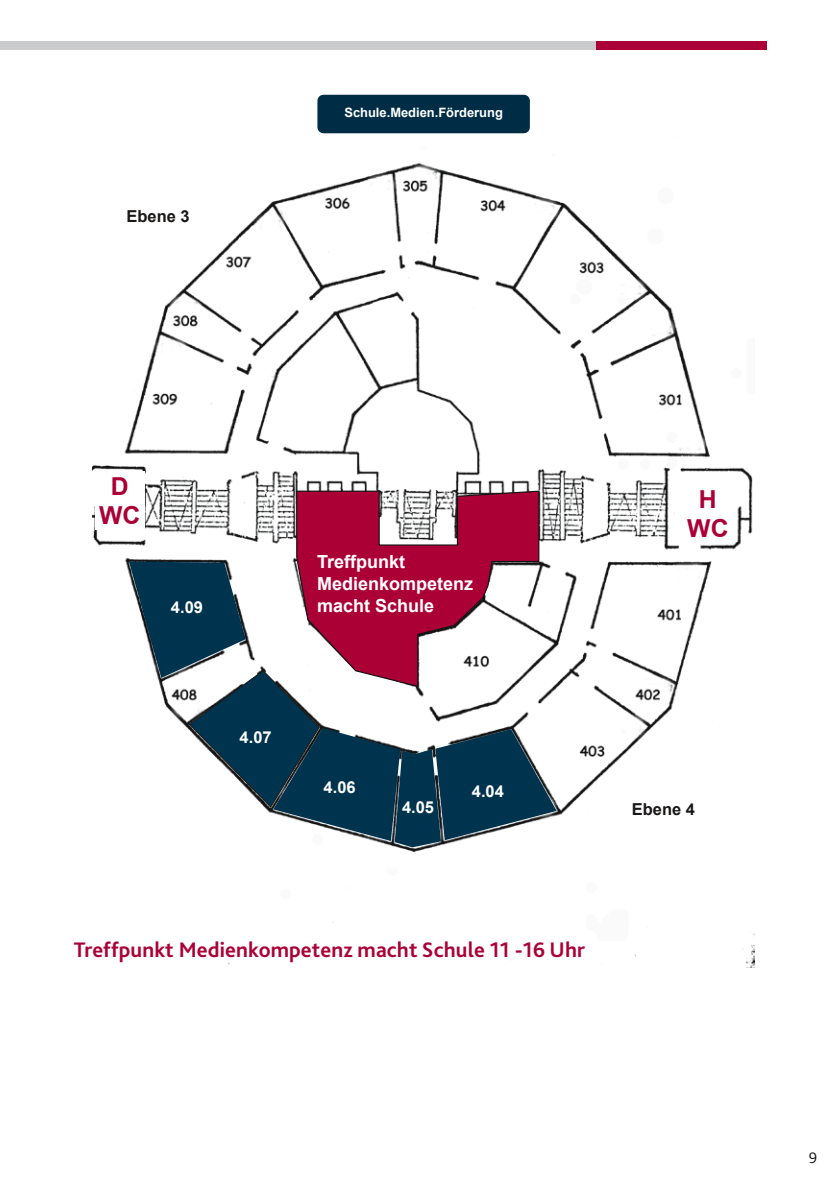
<style>
.page{position:relative;width:840px;height:1191px;background:#fff}
.page>*{position:absolute;margin:0;border:0;box-sizing:border-box;transform-origin:0 0}
.t1{font:700 24.8px/29.6px "Arial";color:#ab0036;text-align:center}
.t2{font:700 22px "Bliss 2";letter-spacing:.005em;color:#ab0036}
.t3{font:700 18px/21.6px "Arial";color:#fff}
.t4{font:700 16.4px "Arial";color:#fff}
.t5{font:700 16.4px "Arial";color:#1a1817}
.t6{font:300 16px "Bliss 2";color:#141314}
.t7{font:700 12.8px "Arial";color:#fff}
</style>
<div class="page">
<div style="left:0;top:41px;width:595px;height:9px;background:#c9cbcc"></div>
<div style="left:595px;top:41px;width:170px;height:9px;background:#ab0036"></div>
<img style="left:92px;top:133px;width:662px;height:834px">
<svg style="left:129px;top:561px;width:427px;height:286px"></svg>
<div style="left:323px;top:101px;width:200px;height:26px;background:#002d45"></div>
<div style="left:317px;top:95px;width:212px;height:38px;border:12px solid #002d45"></div>
<svg style="left:295px;top:490px;width:244px;height:198px"></svg>
<div style="left:95px;top:471px;width:49px;height:59px;background:#fff"></div>
<div style="left:678px;top:473px;width:59px;height:69px;background:#fff"></div>
<p class="t5" style="left:126px;top:206px;width:65px">Ebene 3</p>
<p class="t7" style="left:344px;top:104px;width:160px">Schule.Medien.Förderung</p>
<p class="t1" style="left:99px;top:472px;width:43px">D<br>WC</p>
<p class="t4" style="left:171px;top:596px;width:34px">4.09</p>
<p class="t3" style="left:317px;top:552px;width:158px">Treffpunkt<br>Medienkompetenz macht Schule</p>
<p class="t4" style="left:239px;top:727px;width:34px">4.07</p>
<p class="t4" style="left:323px;top:776px;width:34px">4.06</p>
<p class="t4" style="left:402px;top:796px;width:34px">4.05</p>
<p class="t4" style="left:471px;top:780px;width:34px">4.04</p>
<p class="t1" style="left:687px;top:485px;width:43px">H<br>WC</p>
<p class="t5" style="left:631px;top:798px;width:65px">Ebene 4</p>
<p class="t2" style="left:74px;top:936px;width:512px">Treffpunkt M edienkompetenz macht Schule 11 -16 Uhr</p>
<p class="t6" style="left:808px;top:1147px;width:10px">9</p>
</div>
